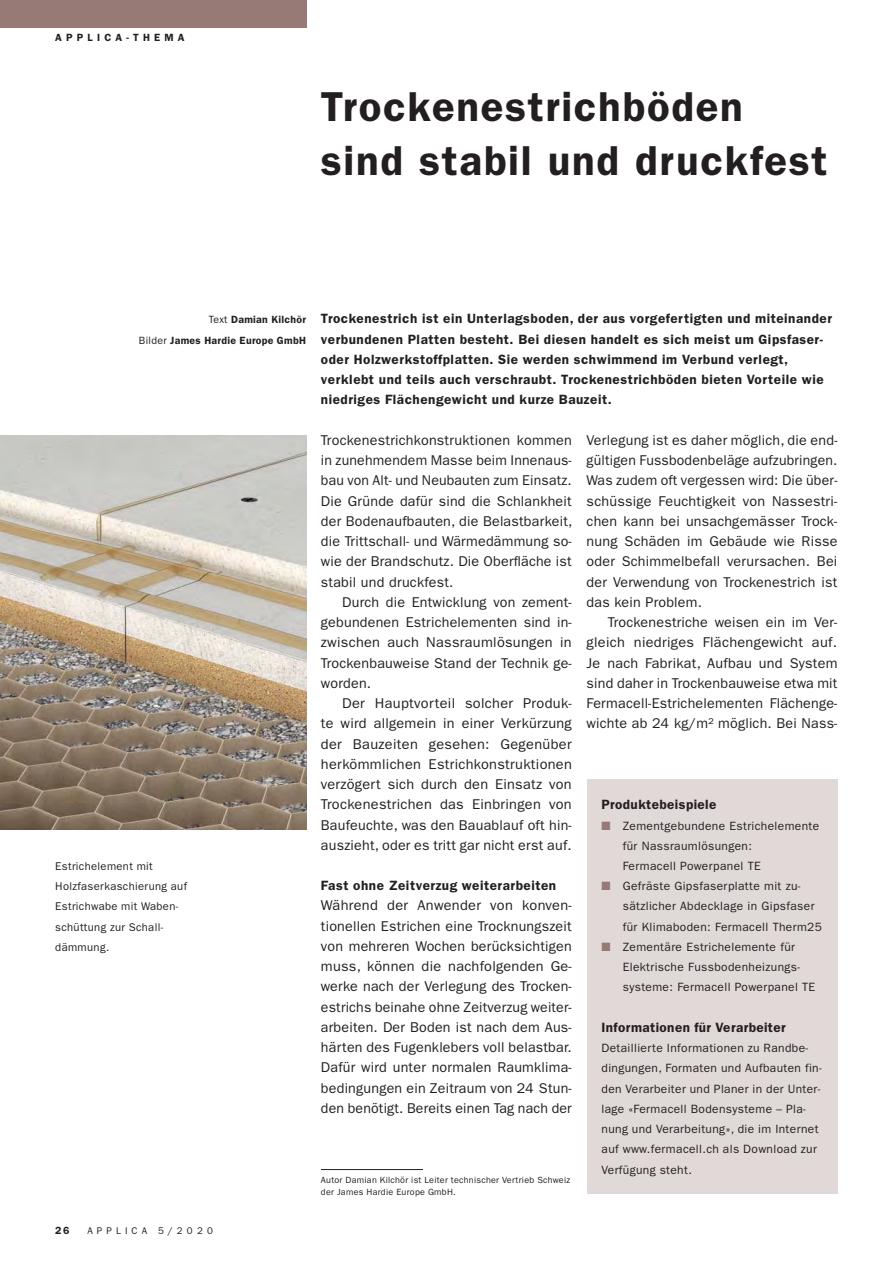
<style>
.page{position:relative;width:893px;height:1263px;background:#fff}
.page>*{position:absolute;margin:0;border:0;box-sizing:border-box;transform-origin:0 0}
.t1{font:600 42px/54px "ITC Franklin Gothic Std";letter-spacing:.04em;color:#231f20}
.t2{font:14.25px/20.2px "ITC Franklin Gothic Std";letter-spacing:.015em;color:#231f20;text-align:justify}
.t3{font:600 13.5px/20.2px "ITC Franklin Gothic Std";letter-spacing:.04em;color:#231f20}
.t4{font:12px/20.2px "ITC Franklin Gothic Std";letter-spacing:.03em;color:#231f20}
.t5{font:11.25px/20.2px "ITC Franklin Gothic Std";letter-spacing:.03em;color:#231f20}
.t6{font:600 10.5px/20.2px "ITC Franklin Gothic Std";letter-spacing:.03em;color:#231f20;text-align:right}
.t7{font:600 10.5px "ITC Franklin Gothic Std";letter-spacing:.4em;color:#231f20}
.t8{font:9.75px "ITC Franklin Gothic Std";letter-spacing:.42em;color:#231f20}
.t9{font:9px/12px "ITC Franklin Gothic Std";letter-spacing:.03em;color:#231f20}
.s1{font-weight:400}
.s2{color:#977976}
</style>
<div class="page">
<div style="left:0;top:0;width:306px;height:28px;background:#977976"></div>
<hr style="left:321px;top:1169px;width:102px;height:1px;background:#231f20">
<div style="left:587px;top:779px;width:250px;height:415px;background:#e1d9d8"></div>
<img style="left:0;top:436px;width:306px;height:394px">
<p class="t7" style="left:55px;top:34px;width:131px">APPLICA-THEMA</p>
<h1 class="t1" style="left:321px;top:83px;width:508px">Trockenestrichböden sind stabil und druckfest</h1>
<p class="t6" style="left:139px;top:311px;width:169px"><span class="s1">Text</span> Damian Kilchör<br><span class="s1">Bilder</span> James Hardie Europe GmbH</p>
<p class="t3" style="left:321px;top:310px;width:512px">Trockenestrich ist ein Unterlagsboden, der aus vorgefertigten und miteinander verbundenen Platten besteht. Bei diesen handelt es sich meist um Gipsfaser&shy;oder Holzwerkstoffplatten. Sie werden schwimmend im Verbund verlegt, verkleb t und teils auch verschraubt. Trockenestrichböden bieten Vorteile wie niedriges Flächengewicht und kurze Bauzeit.</p>
<p class="t2" style="left:321px;top:431px;width:253px">Trockenestrichkonstruktionen kommen in zunehmendem Masse beim Innenaus&shy;bau von Alt- und Neubauten zum Einsatz.<br>Die Gründe dafür sind die Schlankheit der Bodenaufbauten, die Belastbarkeit, die Trittschall- und Wärmedämmung so&shy;wie der Brandschutz. Die Oberfläche ist stabil und druckfest.</p>
<p class="t2" style="left:321px;top:593px;width:252px;text-indent:21px">Durch die Entwicklung von zement&shy;gebundenen Estrichelementen sind in&shy;zwischen auch Nassraumlösungen in Trockenbauweise Stand der Technik ge&shy;worden.</p>
<p class="t2" style="left:321px;top:694px;width:252px;text-indent:21px">Der Hauptvorteil solcher Produk&shy;te wird allgemein in einer Verkürzung der Bauzeiten gesehen: Gegenüber herkömmlichen Estrichkonstruktionen verzögert sich durch den Einsatz von Tro cken estrichen das Einbringen von Baufeuchte, was den Bauablauf oft hin&shy;auszieht, oder es tritt gar nicht erst auf.</p>
<p class="t3" style="left:321px;top:877px;width:237px">Fast ohne Zeitverzug weiterarbeiten</p>
<p class="t2" style="left:321px;top:897px;width:252px">Während der Anwender von konven&shy;tionellen Estrichen eine Trocknungszeit von mehreren Wochen berücksichtigen muss, können die nachfolgenden Ge&shy;werke nach der Verlegung des Trocken&shy;estrichs beinahe ohne Zeitverzug weiter&shy;arbeiten. Der Boden ist nach dem Aus&shy;härten des Fugenklebers voll belastbar.<br>Dafür wird unter normalen Raumklima&shy;bedingungen ein Zeitraum von 24 Stun&shy;den benötigt. Bereits einen Tag nach der</p>
<p class="t2" style="left:587px;top:431px;width:252px">Verlegung ist es daher möglich, die end&shy;gültigen Fussbodenbeläge aufzubringen.<br>Was zudem oft vergessen wird: Die über&shy;schüssige Feuchtigkeit von Nassestri&shy;chen kann bei unsachgemässer Trock&shy;nung Schäden im Gebäude wie Risse oder Schimmelbefall verursachen. Bei der Verwendung von Trockenestrich ist das kein Problem.</p>
<p class="t2" style="left:587px;top:613px;width:252px;text-indent:21px">Trockenestriche weisen ein im Ver&shy;gleich niedriges Flächengewicht auf.<br>Je nach Fabrikat, Aufbau und System sind daher in Trockenbauweise etwa mit Fermacell-Estrichelementen Flächenge&shy;wichte ab 24 kg/m2 möglich. Bei Nass-</p>
<p class="t3" style="left:601px;top:796px;width:116px">Produktebeispiele</p>
<p class="t4" style="left:623px;top:816px;width:198px;text-indent:-21px"><span class="s2">■</span> Zementgebundene Estrichelemente für Nassraumlösungen:<br>Fermacel l Powerpanel TE</p>
<p class="t4" style="left:623px;top:877px;width:201px;text-indent:-21px"><span class="s2">■</span> Gefräste Gipsfaserplatte mit zu&shy;sätzlicher Abdecklage in Gipsfaser für Klimaboden: Fermacell Therm25</p>
<p class="t4" style="left:623px;top:938px;width:194px;text-indent:-21px"><span class="s2">■</span> Zementäre Estrichelemente für<br>Elektrische Fussbodenheizungs&shy;systeme: Fermacell Powerpanel TE</p>
<p class="t3" style="left:601px;top:1018px;width:186px">Informationen für Verarbeiter</p>
<p class="t4" style="left:601px;top:1039px;width:222px">Detaillierte Informationen zu Randbe&shy;dingungen, Formaten und Aufbauten fin&shy;den Verarbeiter und Planer in der Unter&shy;lage «Fermacell Bodensysteme – Pla&shy;nung und Verarbeitung», die im Internet auf www.fermacell.ch als Download zur Verfügung steht.</p>
<p class="t5" style="left:55px;top:857px;width:133px">Estrichelement mit<br>Holzfase rkaschierung auf<br>Estric hwabe mit Waben&shy;schüttung zur Schall&shy;dämmung.</p>
<p class="t9" style="left:321px;top:1174px;width:251px">Autor Damian Kilchör ist Leiter technischer Vertrieb Schweiz der James Hardie Europe GmbH.</p>
<p class="t6" style="left:55px;top:1221px;width:16px">26</p>
<p class="t8" style="left:87px;top:1227px;width:127px">APPLICA 5/2020</p>
</div>
